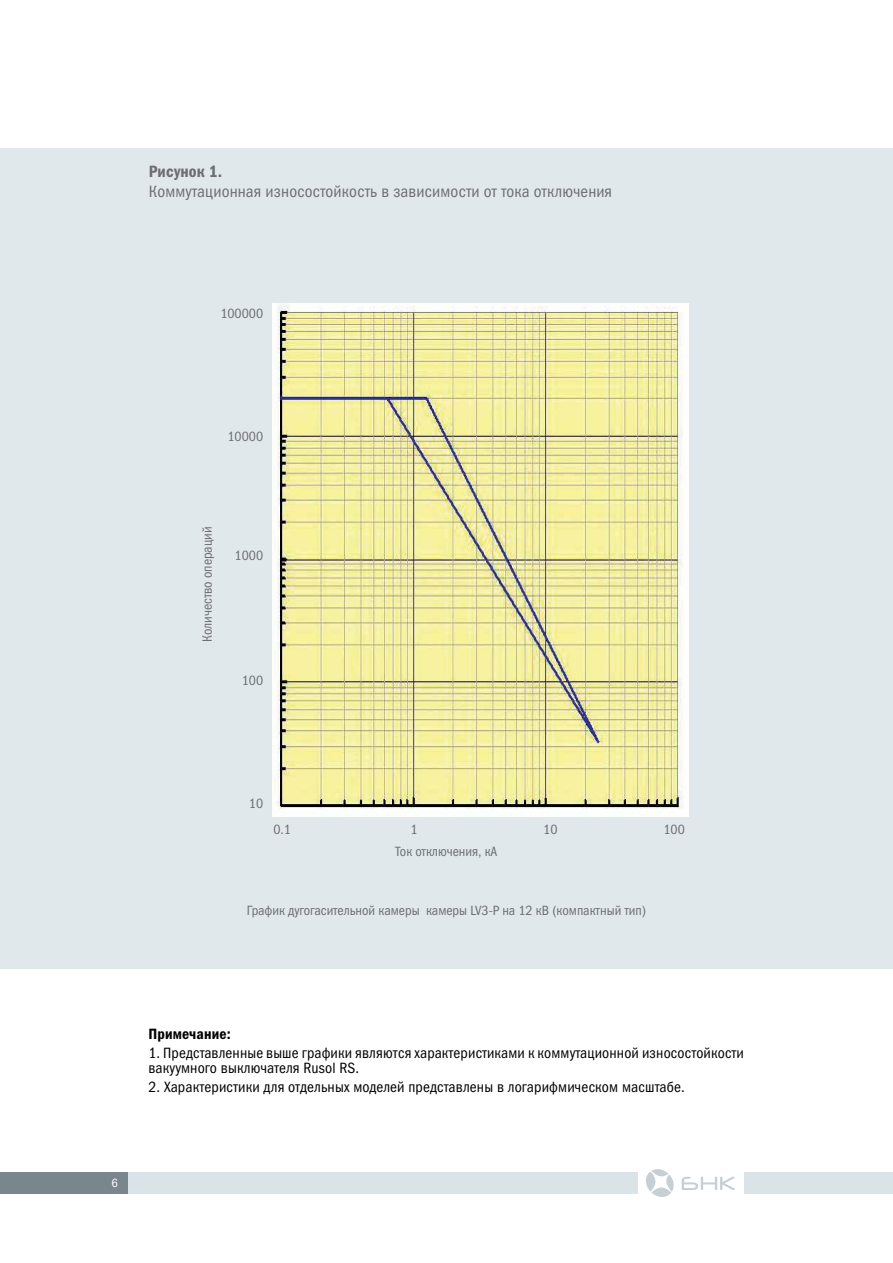
<style>
.page{position:relative;width:893px;height:1263px;background:#fff}
.page>*{position:absolute;margin:0;border:0;box-sizing:border-box;transform-origin:0 0}
.t1{font:16.5px "Franklin Gothic Book Cond C";letter-spacing:.01em;color:#6d6e71}
.t2{font:16.5px "Franklin Gothic Demi Cond C";letter-spacing:.01em;color:#6d6e71}
.t3{font:15px/15px "Franklin Gothic Book Cond C";letter-spacing:.01em;color:#000}
.t4{font:15px "Franklin Gothic Demi Cond C";letter-spacing:.01em;color:#000}
.t5{font:13.5px "Franklin Gothic Book Cond C";color:#6d6e71}
.t6{font:12px "Franklin Gothic Book Cond C";color:#fff}
</style>
<div class="page">
<div style="left:101px;top:1172px;width:537px;height:21px;background:#dae3e8"></div>
<div style="left:0;top:1172px;width:128px;height:21px;background:#7a868e"></div>
<svg style="left:646px;top:1169px;width:28px;height:28px"></svg>
<svg style="left:682px;top:1177px;width:53px;height:13px"></svg>
<div style="left:744px;top:1172px;width:149px;height:21px;background:#dae3e8"></div>
<div style="left:0;top:149px;width:893px;height:820px;background:#e1e8ec"></div>
<img style="left:273px;top:303px;width:415px;height:514px">
<p class="t2" style="left:149px;top:162px;width:75px">Рисунок 1.</p>
<p class="t1" style="left:149px;top:182px;width:465px">Коммутационная износостойкость в зависимости от тока отключения</p>
<p class="t5" style="left:220px;top:306px;width:44px">100000</p>
<p class="t5" style="left:227px;top:429px;width:37px">10000</p>
<p class="t5" style="left:200px;top:642px;width:117px;rotate:-90deg">Количество операций</p>
<p class="t5" style="left:235px;top:548px;width:30px">1000</p>
<p class="t5" style="left:242px;top:673px;width:23px">100</p>
<p class="t5" style="left:249px;top:796px;width:16px">10</p>
<p class="t5" style="left:273px;top:822px;width:19px">0.1</p>
<p class="t5" style="left:410px;top:822px;width:9px">1</p>
<p class="t5" style="left:543px;top:822px;width:16px">10</p>
<p class="t5" style="left:663px;top:822px;width:23px">100</p>
<p class="t5" style="left:395px;top:844px;width:103px">Ток отключения, кА</p>
<p class="t5" style="left:247px;top:903px;width:401px">График дугогасительной камеры камеры LV3-P на 12 кВ (компактный тип)</p>
<p class="t4" style="left:148px;top:1025px;width:84px">Примечание:</p>
<p class="t3" style="left:148px;top:1045px;width:597px">1. Представленные выше графики являются характеристиками к коммутационной износостойкости вакуумного выключателя Rusol RS.</p>
<p class="t3" style="left:148px;top:1080px;width:538px">2. Характеристики для отдельных моделей представлены в логарифмическом масштабе.</p>
<p class="t6" style="left:112px;top:1177px;width:8px">6</p>
</div>
